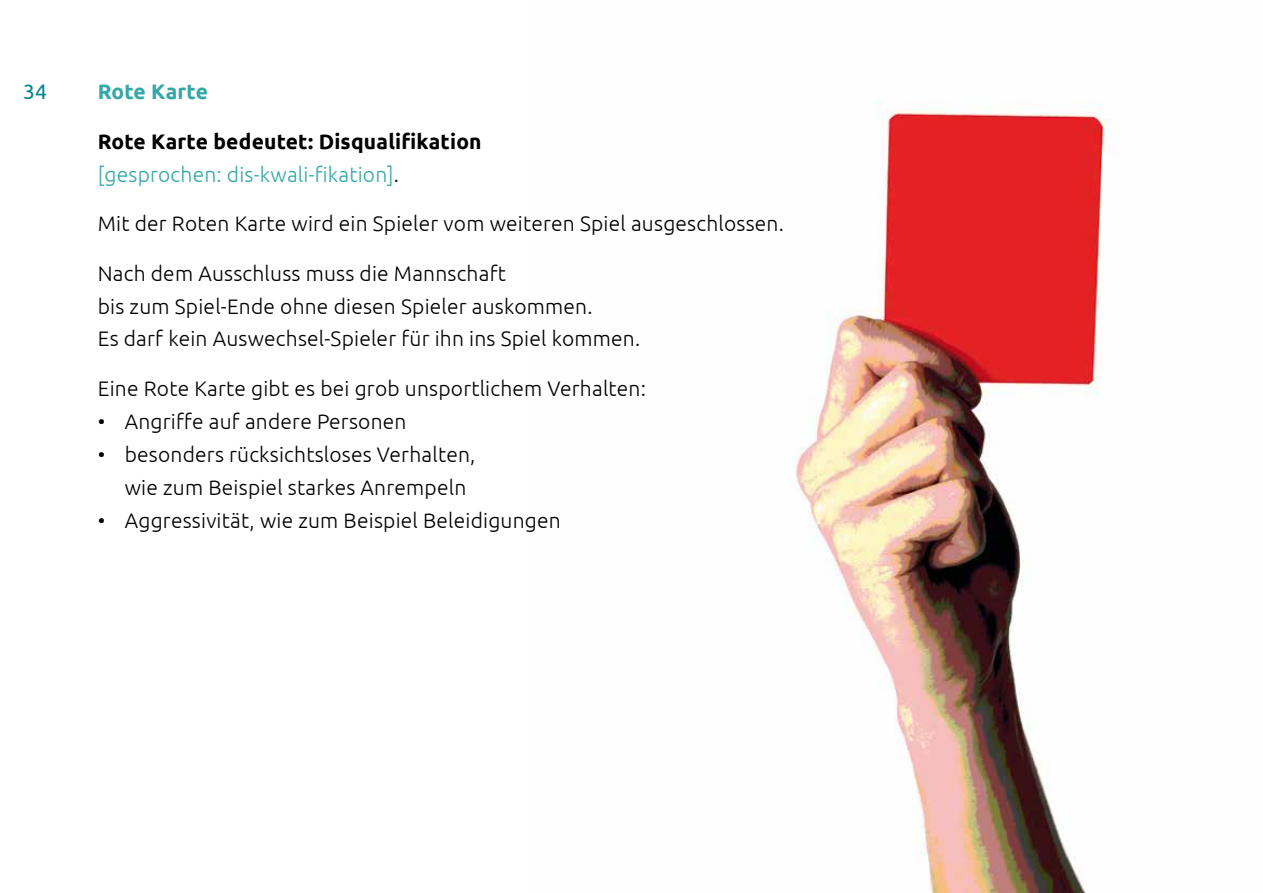
<style>
.page{position:relative;width:1263px;height:893px;background:#fff}
.page>*{position:absolute;margin:0;border:0;box-sizing:border-box;transform-origin:0 0}
.t1{font:300 21px/33px "Ubuntu";letter-spacing:.01em;color:#000}
.t2{font:700 21px/33px "Ubuntu";letter-spacing:.01em;color:#000}
.t3{font:700 21px "Ubuntu";color:#34a7a8}
.t4{font:21px "Ubuntu";color:#008688}
.s1{font-weight:300;color:#34a7a8}
.s2{font-weight:300}
</style>
<div class="page">
<img style="left:795px;top:101px;width:313px;height:792px">
<p class="t4" style="left:23px;top:79px;width:25px">34</p>
<p class="t3" style="left:98px;top:79px;width:112px">Rote Karte</p>
<p class="t2" style="left:98px;top:124px;width:385px">Rote Karte bedeutet: Disqualifikation <span class="s1">[gesprochen: dis-kwali-fikation]</span><span class="s2">.</span></p>
<p class="t1" style="left:98px;top:206px;width:688px">Mit der Roten Karte wird ein Spieler vom weiteren Spiel ausgeschlossen.</p>
<p class="t1" style="left:98px;top:256px;width:544px">Nach dem Ausschluss muss die Mannschaft<br>bis zum Spiel-Ende ohne diesen Spieler auskommen.<br>Es darf kein Auswechsel-Spieler für ihn ins Spiel kommen.</p>
<p class="t1" style="left:98px;top:371px;width:550px">Eine Rote Karte gibt es bei grob unsportlichem Verhalten:</p>
<p class="t1" style="left:98px;top:404px;width:310px">• Angriffe auf andere Personen</p>
<p class="t1" style="left:125px;top:437px;width:352px;text-indent:-27px">• besonders rücksichtsloses Verhalten, wie zum Beispiel starkes Anrempeln</p>
<p class="t1" style="left:98px;top:503px;width:465px">• Aggressivität, wie zum Beispiel Beleidigungen</p>
</div>
